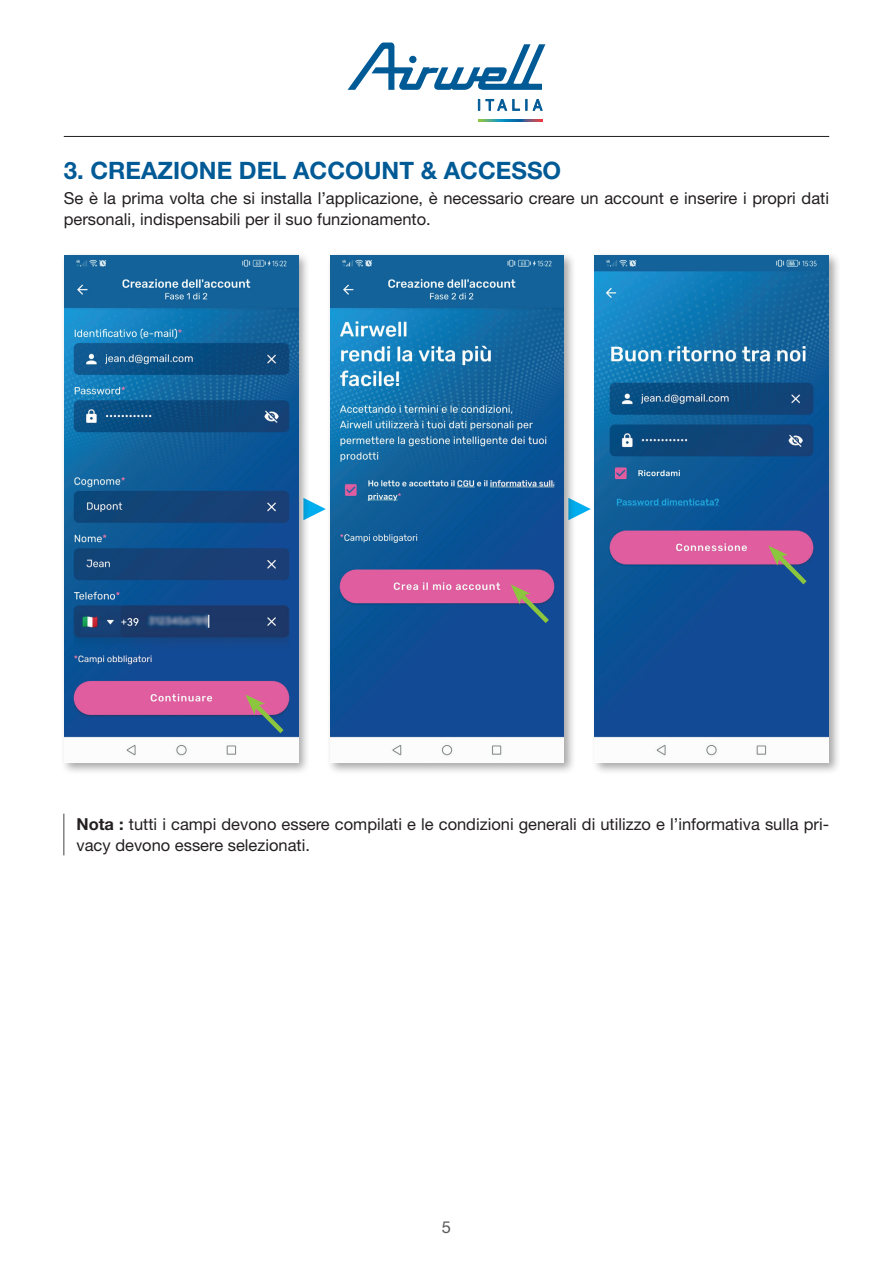
<style>
.page{position:relative;width:893px;height:1263px;background:#fff}
.page>*{position:absolute;margin:0;border:0;box-sizing:border-box;transform-origin:0 0}
.t1{font:700 24px "Helvetica Neue LT Std";color:#005a96}
.t2{font:16.5px/21px "Helvetica Neue LT Std";color:#231f20}
.t3{font:16.5px "Helvetica Neue LT Std";color:#57585a}
.s1{font-weight:700}
</style>
<div class="page">
<svg style="left:348px;top:43px;width:197px;height:47px"></svg>
<div style="left:409px;top:56px;width:7px;height:7px;background:#005a96;border-radius:50%"></div>
<svg style="left:478px;top:99px;width:2px;height:11px"></svg>
<svg style="left:486px;top:99px;width:21px;height:12px"></svg>
<svg style="left:513px;top:99px;width:7px;height:11px"></svg>
<svg style="left:533px;top:99px;width:9px;height:12px"></svg>
<svg style="left:478px;top:119px;width:64px;height:2px"></svg>
<hr style="left:64px;top:136px;width:765px;height:1px;background:#231f20">
<hr style="left:63px;top:814px;width:2px;height:41px;background:#808285">
<svg style="left:310px;top:501px;width:16px;height:16px"></svg>
<svg style="left:576px;top:501px;width:15px;height:16px"></svg>
<div style="left:60px;top:252px;width:250px;height:523px;background:#231f20;opacity:.4"></div>
<img style="left:64px;top:256px;width:234px;height:506px">
<div style="left:326px;top:252px;width:250px;height:523px;background:#231f20;opacity:.4"></div>
<img style="left:330px;top:256px;width:234px;height:506px">
<div style="left:591px;top:252px;width:250px;height:523px;background:#231f20;opacity:.4"></div>
<img style="left:595px;top:256px;width:234px;height:506px">
<svg style="left:245px;top:694px;width:43px;height:44px;background:#73668c"></svg>
<svg style="left:511px;top:584px;width:43px;height:44px;background:#66618a"></svg>
<svg style="left:768px;top:546px;width:43px;height:43px;background:#67628a"></svg>
<h1 class="t1" style="left:64px;top:155px;width:497px">3. CREAZIONE DEL ACCOUNT &amp; ACCESSO</h1>
<p class="t2" style="left:64px;top:187px;width:767px">Se è la prima volta che si installa l’applicazione, è necessario creare un account e inserire i propri dati personali, indispensabili per il suo funzionamento.</p>
<p class="t2" style="left:77px;top:813px;width:754px"><span class="s1">Nota :</span> tutti i campi devono essere compilati e le condizioni generali di utilizzo e l’informativa sulla pri&shy;vacy devono essere selezionati.</p>
<p class="t3" style="left:442px;top:1217px;width:11px">5</p>
</div>
